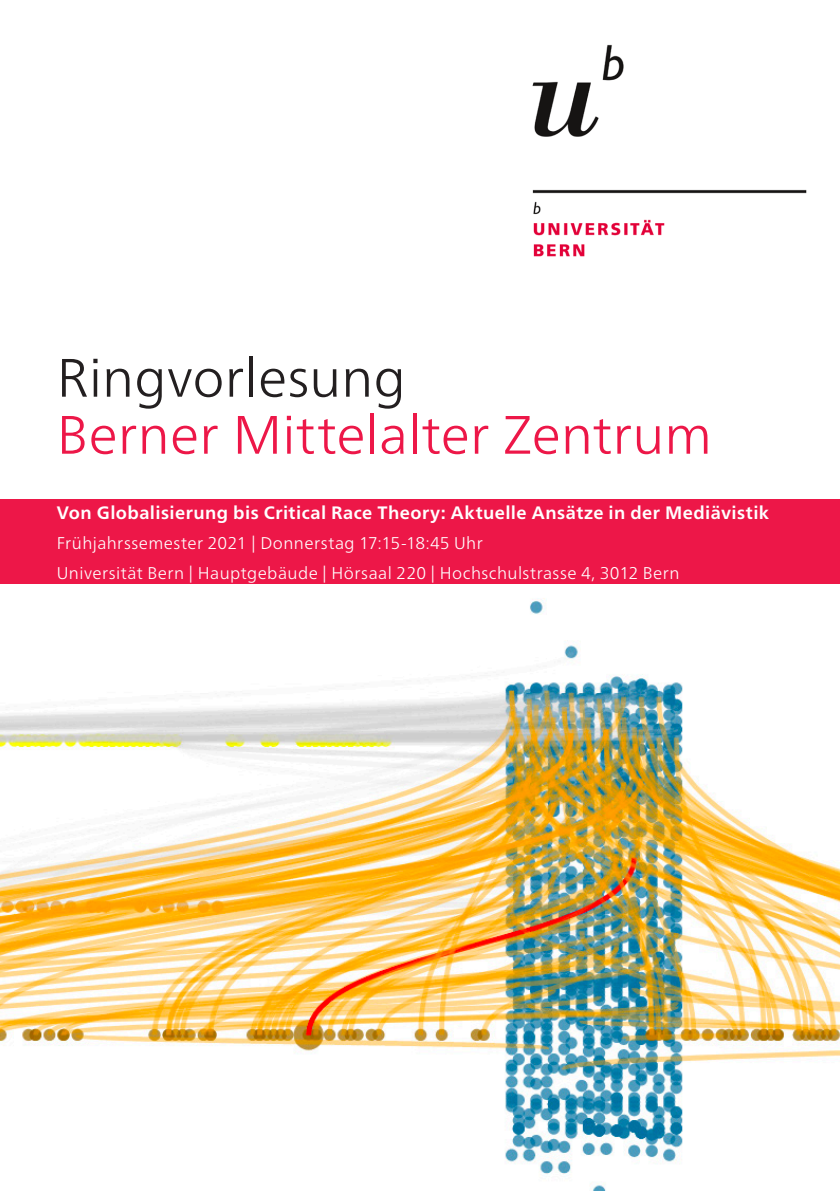
<style>
.page{position:relative;width:840px;height:1191px;background:#fff}
.page>*{position:absolute;margin:0;border:0;box-sizing:border-box;transform-origin:0 0}
.Headline_Rot{font:300 54px "Frutiger Neue LT Pro";letter-spacing:.005em;color:#ed1748}
.Headline{font:300 54px "Frutiger Neue LT Pro";letter-spacing:.005em;color:#231f20}
.Umschlag_Untertitel{font:700 18px "Frutiger Neue LT Pro";letter-spacing:.025em;color:#fff}
.Umschlag_Untertitel-2{font:300 17px "Frutiger Neue LT Pro";letter-spacing:.025em;color:#fff}
</style>
<div class="page">
<div style="left:0;top:499px;width:839px;height:85px;background:#ed1748"></div>
<img style="left:532px;top:44px;width:275px;height:213px">
<img style="left:0;top:598px;width:839px;height:593px">
<p class="Headline" style="left:57px;top:345px;width:350px">Ringvorlesung</p>
<p class="Headline_Rot" style="left:57px;top:402px;width:656px">Berner Mittelalter Zentrum</p>
<p class="Umschlag_Untertitel" style="left:57px;top:501px;width:713px">Von Globalisierung bis Critical Race Theory: Aktuelle Ansätze in der Mediävistik</p>
<p class="Umschlag_Untertitel-2" style="left:57px;top:532px;width:427px">Frühjahrssemester 2021 | Donnerstag 17:15-18:45 Uhr</p>
<p class="Umschlag_Untertitel-2" style="left:57px;top:562px;width:623px">Universität Bern | Hauptgebäude | Hörsaal 220 | Hochschulstrasse 4, 3012 Bern</p>
</div>
